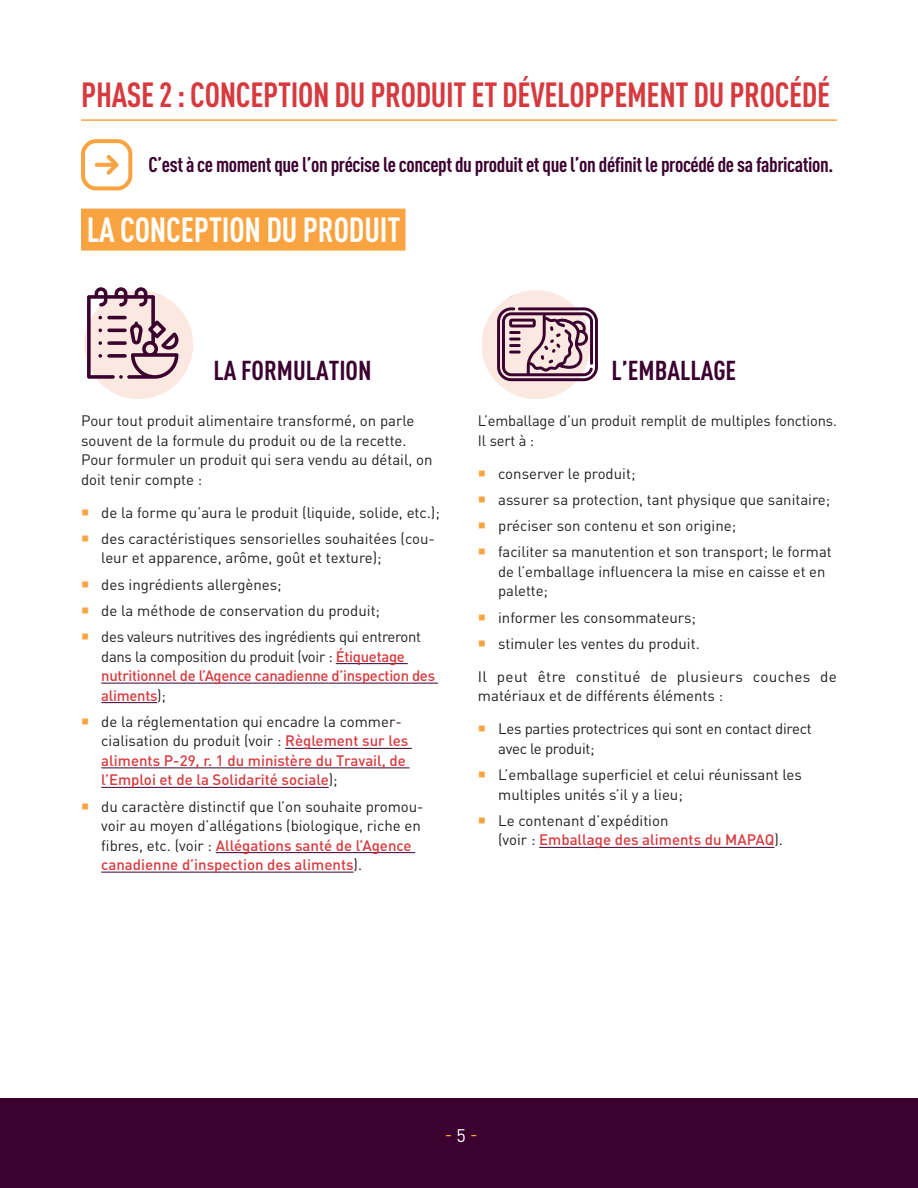
<style>
.page{position:relative;width:918px;height:1188px;background:#fff}
.page>*{position:absolute;margin:0;border:0;box-sizing:border-box;transform-origin:0 0}
.t1{font:700 condensed 34.5px "DINOT";letter-spacing:-.01em;color:#d73a3e;scale:.96 1}
.H1_sans_soulignement{font:700 condensed 34.5px "DINOT";letter-spacing:-.005em;color:#fff;scale:.96 1}
.t2{font:700 condensed 27px "DINOT";color:#3b0230}
.t3{font:700 condensed 21px "DINOT";letter-spacing:-.02em;color:#3b0230}
.t4{font:18px "DINOT";color:#f9a341}
.t5{font:15px/19.5px "DINOT";color:#231f20}
.t6{font:15px/19.5px "DINOT";letter-spacing:-.02em;color:#231f20}
.t7{font:500 15px/19.5px "DINOT";color:#d73a3e}
.s1{font-weight:500;color:#d73a3e}
.s2{font-weight:400;color:#231f20}
.s3{color:#fff}
</style>
<div class="page">
<div style="left:0;top:1098px;width:918px;height:90px;background:#3b0230"></div>
<hr style="left:81px;top:119px;width:756px;height:2px;background:#f9a341">
<div style="left:81px;top:209px;width:325px;height:42px;background:#f9a341"></div>
<hr style="left:336px;top:663px;width:72px;height:1px;background:#3b0230">
<hr style="left:101px;top:683px;width:337px;height:1px;background:#3b0230">
<hr style="left:101px;top:702px;width:56px;height:1px;background:#3b0230">
<hr style="left:285px;top:748px;width:127px;height:1px;background:#3b0230">
<hr style="left:101px;top:768px;width:309px;height:1px;background:#3b0230">
<hr style="left:101px;top:787px;width:228px;height:1px;background:#3b0230">
<hr style="left:216px;top:852px;width:199px;height:1px;background:#3b0230">
<hr style="left:101px;top:872px;width:253px;height:1px;background:#3b0230">
<hr style="left:539px;top:847px;width:235px;height:1px;background:#3b0230">
<svg style="left:81px;top:139px;width:51px;height:51px"></svg>
<div style="left:84px;top:290px;width:109px;height:109px;background:#fae8e1;border-radius:50%"></div>
<svg style="left:87px;top:287px;width:92px;height:92px"></svg>
<div style="left:482px;top:290px;width:109px;height:109px;background:#fae8e1;border-radius:50%"></div>
<svg style="left:497px;top:307px;width:101px;height:74px"></svg>
<h1 class="t1" style="left:81px;top:74px;width:782px">PHASE 2 : CONCEPTION DU PRODUIT ET DÉVELOPPEMENT DU PROCÉDÉ</h1>
<h4 class="t3" style="left:149px;top:152px;width:686px">C’est à ce moment que l’on précise le concept du produit et que l’on définit le procédé de sa fabrication.</h4>
<p class="H1_sans_soulignement" style="left:87px;top:208px;width:328px">LA CONCEPTION DU PRODUIT</p>
<h2 class="t2" style="left:213px;top:354px;width:160px">LA FORMULATION</h2>
<p class="t5" style="left:81px;top:410px;width:353px">Pour tout produit alimentaire transformé, on parle souvent de la formule du produit ou de la recette.<br>Pour formuler un produit qui sera vendu au détail, on doit tenir compte :</p>
<p class="t5" style="left:101px;top:502px;width:340px">de la forme qu’aura le produit (liquide, solide, etc.);</p>
<p class="t5" style="left:101px;top:528px;width:335px">des caractéristiques sensorielles souhaitées (cou&shy;leur et apparence, arôme, goût et texture);</p>
<p class="t5" style="left:101px;top:574px;width:182px">des ingrédients allergènes;</p>
<p class="t5" style="left:101px;top:600px;width:280px">de la méthode de conservation du produit;</p>
<p class="t6" style="left:101px;top:626px;width:335px">des valeurs nutritives des ingrédients qui entreront dans la composition du produit (voir : <span class="s1">Étiquetage nutritionnel de l’Agence canadienne d’inspection des aliments</span>);</p>
<p class="t7" style="left:101px;top:711px;width:308px"><span class="s2">de la réglementation qui encadre la commer&shy;cialisation du produit (voir :</span> Règlement sur les aliments P-29, r. 1 du ministère du Travail, de l’Emploi et de la Solidarité sociale<span class="s2">);</span></p>
<p class="t5" style="left:101px;top:796px;width:324px">du caractère distinctif que l’on souhaite promou&shy;voir au moyen d’allégations (biologique, riche en fibres, etc. (voir : <span class="s1">Allégations santé de l’Agence canadienne d’inspection des aliments</span>).</p>
<h2 class="t2" style="left:612px;top:354px;width:126px">L’EMBALLAGE</h2>
<p class="t5" style="left:478px;top:410px;width:361px">L’emballage d’un produit remplit de multiples fonctions.<br>Il sert à :</p>
<p class="t5" style="left:498px;top:463px;width:139px">conserver le produit;</p>
<p class="t5" style="left:498px;top:489px;width:334px">assurer sa protection, tant physique que sanitaire;</p>
<p class="t5" style="left:498px;top:515px;width:240px">préciser son contenu et son origine;</p>
<p class="t5" style="left:498px;top:542px;width:335px">faciliter sa manutention et son transport; le format de l’emballage influencera la mise en caisse et en palette;</p>
<p class="t5" style="left:498px;top:607px;width:199px">informer les consommateurs;</p>
<p class="t5" style="left:498px;top:633px;width:203px">stimuler les ventes du produit.</p>
<p class="t5" style="left:478px;top:666px;width:361px">Il peut être constitué de plusieurs couches de matériaux et de différents éléments :</p>
<p class="t6" style="left:498px;top:719px;width:315px">Les parties protectrices qui sont en contact direct avec le produit;</p>
<p class="t5" style="left:498px;top:764px;width:305px">L’emballage superficiel et celui réunissant les multiples unités s’il y a lieu;</p>
<p class="t5" style="left:498px;top:810px;width:286px">Le contenant d’expédition<br>(voir : <span class="s1">Emballage des aliments du MAPAQ</span>).</p>
<p class="t4" style="left:445px;top:1123px;width:34px">- <span class="s3">5</span> -</p>
</div>
